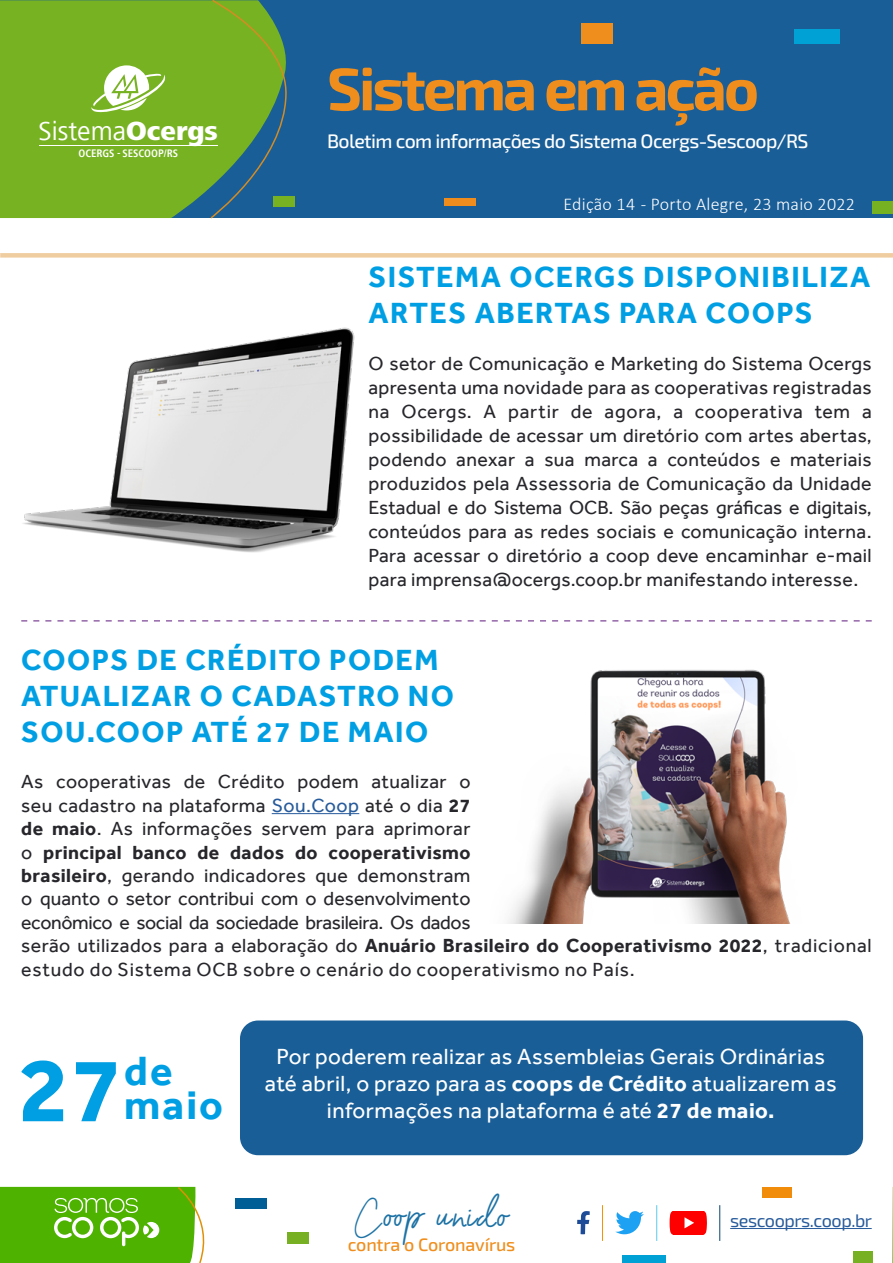
<style>
.page{position:relative;width:893px;height:1263px;background:#fff}
.page>*{position:absolute;margin:0;border:0;box-sizing:border-box;transform-origin:0 0}
.t1{font:700 93.75px "Effra";color:#009fe3}
.t2{font:700 60px "Exo 2";letter-spacing:-.05em;color:#ef8e1d}
.t3{font:700 42px/33.9px "Effra";letter-spacing:.05em;color:#009fe3}
.t4{font:36px "Barcelony";letter-spacing:.065em;color:#1d72a5}
.t5{font:700 30px/36px "Effra";letter-spacing:.05em;color:#009fe3}
.t6{font:27.3px "Frutiger Next LT";color:#fff}
.t7{font:22.5px/27px "Effra";letter-spacing:.02em;color:#fff;text-align:center}
.t8{font:19.5px/24px "Effra";letter-spacing:.02em;color:#26262b;text-align:justify}
.t9{font:500 19.5px "Exo 2";letter-spacing:-.03em;color:#fff}
.t10{font:300 18px "Calibri";letter-spacing:.015em;color:#fff}
.t11{font:500 18px "Exo 2";letter-spacing:-.01em;color:#ef8e1d}
.t12{font:18px "Exo 2";letter-spacing:-.025em;color:#275b9b}
.t13{font:700 condensed 11.25px "Frutiger Next LT";color:#fff}
.s1{font-weight:800}
.s2{color:#275b9b}
.s3{font-weight:700}
.s4{font-size:28.5px}
</style>
<div class="page">
<div style="left:0;top:0;width:893px;height:218px;background:#195e97"></div>
<div style="left:0;top:0;width:295px;height:218px;background:#77b222"></div>
<div style="left:273px;top:196px;width:22px;height:10px;background:#77b222"></div>
<div style="left:444px;top:198px;width:32px;height:8px;background:#ee8c1d"></div>
<div style="left:873px;top:201px;width:20px;height:13px;background:#76b121"></div>
<div style="left:581px;top:23px;width:31px;height:20px;background:#ef8e1d"></div>
<div style="left:795px;top:29px;width:45px;height:15px;background:#00a1d5"></div>
<svg style="left:210px;top:0;width:78px;height:219px"></svg>
<svg style="left:91px;top:65px;width:75px;height:48px;background:#add17b"></svg>
<hr style="left:39px;top:145px;width:179px;height:1px;background:#fff">
<div style="left:236px;top:1198px;width:31px;height:10px;background:#005e96"></div>
<div style="left:287px;top:1232px;width:21px;height:12px;background:#77b023"></div>
<div style="left:622px;top:1255px;width:44px;height:8px;background:#00a1d5"></div>
<div style="left:762px;top:1187px;width:30px;height:11px;background:#f18c0a"></div>
<div style="left:853px;top:1251px;width:20px;height:12px;background:#77b023"></div>
<hr style="left:602px;top:1205px;width:1px;height:36px;background:#f29405">
<hr style="left:656px;top:1205px;width:1px;height:36px;background:#59c9ed">
<hr style="left:719px;top:1205px;width:1px;height:36px;background:#084570">
<svg style="left:892px;top:1187px;width:1px;height:76px"></svg>
<img style="left:22px;top:327px;width:333px;height:226px">
<img style="left:508px;top:669px;width:282px;height:254px">
<div style="left:0;top:253px;width:893px;height:5px;background:#f0cda1"></div>
<svg style="left:577px;top:1211px;width:13px;height:23px"></svg>
<svg style="left:615px;top:1211px;width:29px;height:23px"></svg>
<svg style="left:21px;top:620px;width:851px;height:2px"></svg>
<div style="left:240px;top:1020px;width:623px;height:135px;background:#195e97;border-radius:18px"></div>
<hr style="left:730px;top:1228px;width:142px;height:1px;background:#275b9b">
<svg style="left:0;top:1186px;width:205px;height:77px;background:#6b2"></svg>
<svg style="left:670px;top:1211px;width:37px;height:23px"></svg>
<hr style="left:272px;top:813px;width:87px;height:1px;background:#275b9b">
<h3 class="t6" style="left:39px;top:116px;width:181px">Sistema<span class="s1">Ocergs</span></h3>
<p class="t13" style="left:78px;top:147px;width:101px">OCERGS - SESCOOP/RS</p>
<h2 class="t2" style="left:327px;top:53px;width:434px">Sistema em ação</h2>
<p class="t9" style="left:327px;top:130px;width:483px">Boletim com informações do Sistema Ocergs-Sescoop/RS</p>
<p class="t10" style="left:563px;top:192px;width:293px">Edição 14 - Porto Alegre, 23 maio 2022</p>
<h3 class="t5" style="left:369px;top:258px;width:503px">SISTEMA OCERGS DISPONIBILIZA<br>ARTES ABERTAS PARA COOPS</h3>
<p class="t8" style="left:369px;top:351px;width:505px">O setor de Comunicação e Marketing do Sistema Ocergs apresenta uma novidade para as cooperativas registradas na Ocergs. A partir de agora, a cooperativa tem a possibilidade de acessar um diretório com artes abertas, podendo anexar a sua marca a conteúdos e materiais produzidos pela Assessoria de Comunicação da Unidade Estadual e do Sistema OCB. São peças gráficas e digitais, conteúdos para as redes sociais e comunicação interna.<br>Para acessar o diretório a coop deve encaminhar e-mail para imprensa@ocergs.coop.br manifestando interesse.</p>
<h3 class="t5" style="left:21px;top:641px;width:434px">COOPS DE CRÉDITO PODEM<br>ATUALIZAR O CADASTRO NO<br>SOU.COOP ATÉ 27 DE MAIO</h3>
<p class="t8" style="left:21px;top:770px;width:852px;line-height:23.4px;text-align:left">As cooperativas de Crédito podem atualizar o<br>seu cadastro na plataforma <span class="s2">Sou.Coop</span> até o dia <span class="s3">27<br>de maio</span>. As informações servem para aprimorar<br>o <span class="s3">principal banco de dados do cooperativismo<br>brasileiro</span>, gerando indicadores que demonstram<br>o quanto o setor contribui com o desenvolvimento<br>econômico e social da sociedade brasileira. Os dados<br>serão utilizados para a elaboração do <span class="s3">Anuário Brasileiro do Cooperativismo 2022</span>, tradicional estudo do Sistema OCB sobre o cenário do cooperativismo no País.</p>
<h1 class="t1" style="left:18px;top:1034px;width:103px">27</h1>
<h3 class="t3" style="left:124px;top:1054px;width:100px">de maio</h3>
<p class="t7" style="left:265px;top:1043px;width:573px">Por poderem realizar as Assembleias Gerais Ordinárias até abril, o prazo para as <span class="s3">coops de Crédito</span> atualizarem as informações na plataforma é até <span class="s3">27 de maio.</span></p>
<h3 class="t4" style="left:353px;top:1191px;width:156px"><span class="s4">C</span>oop unido</h3>
<p class="t11" style="left:348px;top:1234px;width:169px">contra o Coronavírus</p>
<p class="t12" style="left:730px;top:1210px;width:143px">sescooprs.coop.br</p>
</div>
